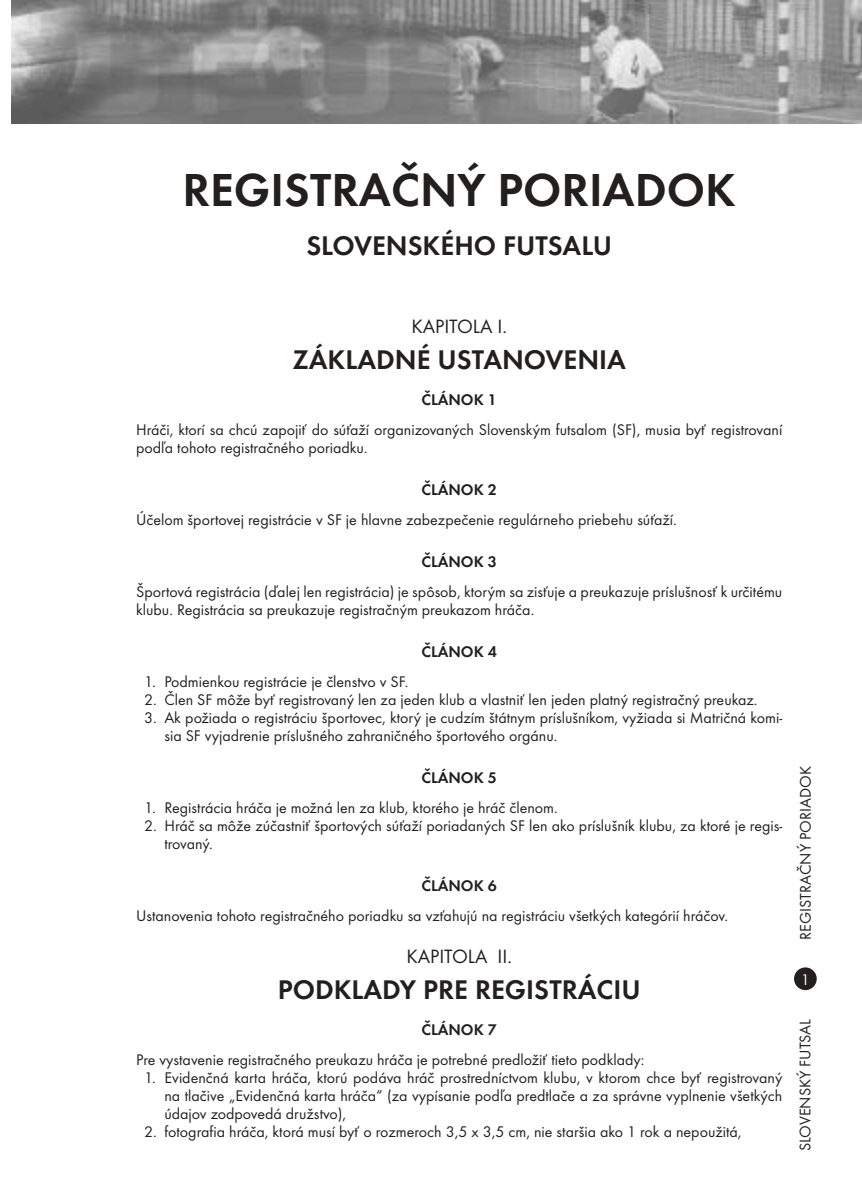
<style>
.page{position:relative;width:862px;height:1202px;background:#fff}
.page>*{position:absolute;margin:0;border:0;box-sizing:border-box;transform-origin:0 0}
.t1{font:600 48px "Futura TEE";color:#231f1f}
.t2{font:600 28px "Futura TEE";color:#231f1f}
.t3{font:20px "Futura TEE";color:#231f1f}
.t4{font:16px/18px "Futura TEE";color:#231f1f}
.t5{font:600 16px "Futura TEE";color:#231f1f}
.t6{font:16px "Futura TEE";color:#fff}
</style>
<div class="page">
<div style="left:794px;top:967px;width:23px;height:23px;background:#231f1f;border-radius:50%"></div>
<img style="left:11px;top:0;width:851px;height:123px">
<h1 class="t1" style="left:183px;top:169px;width:555px">REGISTRAČNÝ PORIADOK</h1>
<h2 class="t2" style="left:306px;top:234px;width:307px">SLOVENSKÉHO FUTSALU</h2>
<p class="t3" style="left:411px;top:318px;width:97px">KAPITOLA I.</p>
<h2 class="t2" style="left:293px;top:348px;width:335px">ZÁKLADNÉ USTANOVENIA</h2>
<p class="t5" style="left:421px;top:393px;width:77px">ČLÁNOK 1</p>
<p class="t4" style="left:136px;top:422px;width:648px">Hráči, ktorí sa chcú zapojiť do súťaží organizovaných Slovenským futsalom (SF), musia byť registrovaní podľa tohoto registračného poriadku.</p>
<p class="t5" style="left:421px;top:483px;width:77px">ČLÁNOK 2</p>
<p class="t4" style="left:136px;top:512px;width:542px">Účelom športovej registrácie v SF je hlavne zabezpečenie regulárneho priebehu súťaží.</p>
<p class="t5" style="left:421px;top:555px;width:77px">ČLÁNOK 3</p>
<p class="t4" style="left:136px;top:584px;width:648px">Športová registrácia (ďalej len registrácia) je spôsob, ktorým sa zisťuje a preukazuje príslušnosť k určitému klubu. Registrácia sa preukazuje registračným preukazom hráča.</p>
<p class="t5" style="left:421px;top:645px;width:77px">ČLÁNOK 4</p>
<p class="t4" style="left:144px;top:674px;width:266px">1. Podmienkou registrácie je členstvo v SF.</p>
<p class="t4" style="left:144px;top:692px;width:615px">2. Člen SF môže byť registrovaný len za jeden klub a vlastniť len jeden platný registračný preukaz.</p>
<p class="t4" style="left:164px;top:710px;width:619px;text-indent:-20px">3. Ak požiada o registráciu športovec, ktorý je cudzím štátnym príslušníkom, vyžiada si Matričná komi&shy;sia SF vyjadrenie príslušného zahraničného športového orgánu.</p>
<p class="t5" style="left:421px;top:771px;width:77px">ČLÁNOK 5</p>
<p class="t4" style="left:144px;top:800px;width:415px">1. Registrácia hráča je možná len za klub, ktorého je hráč členom.</p>
<p class="t4" style="left:164px;top:818px;width:619px;text-indent:-20px">2. Hráč sa môže zúčastniť športových súťaží poriadaných SF len ako príslušník klubu, za ktoré je regis&shy;trovaný.</p>
<p class="t5" style="left:421px;top:879px;width:77px">ČLÁNOK 6</p>
<p class="t4" style="left:136px;top:908px;width:594px">Ustanovenia tohoto registračného poriadku sa vzťahujú na registráciu všetkých kategórií hráčov.</p>
<p class="t3" style="left:406px;top:948px;width:107px">KAPITOLA II.</p>
<h2 class="t2" style="left:278px;top:978px;width:365px">PODKLADY PRE REGISTRÁCIU</h2>
<p class="t5" style="left:421px;top:1023px;width:77px">ČLÁNOK 7</p>
<p class="t4" style="left:136px;top:1052px;width:510px">Pre vystavenie registračného preukazu hráča je potrebné predložiť tieto podklady:</p>
<p class="t4" style="left:164px;top:1070px;width:619px;text-align:justify;text-indent:-20px">1. Evidenčná karta hráča, ktorú podáva hráč prostredníctvom klubu, v ktorom chce byť registrovaný na tlačive „Evidenčná karta hráča“ (za vypísanie podľa predtlače a za správne vyplnenie všetkých údajov zodpovedá družstvo),</p>
<p class="t4" style="left:144px;top:1124px;width:599px">2. fotografia hráča, ktorá musí byť o rozmeroch 3,5 x 3,5 cm, nie staršia ako 1 rok a nepoužitá,</p>
<p class="t4" style="left:797px;top:940px;width:175px;rotate:-90deg">REGISTRAČNÝ PORIADOK</p>
<p class="t6" style="left:801px;top:972px;width:11px">1</p>
<p class="t4" style="left:797px;top:1151px;width:134px;rotate:-90deg">SLOVENSKÝ FUTSAL</p>
</div>
